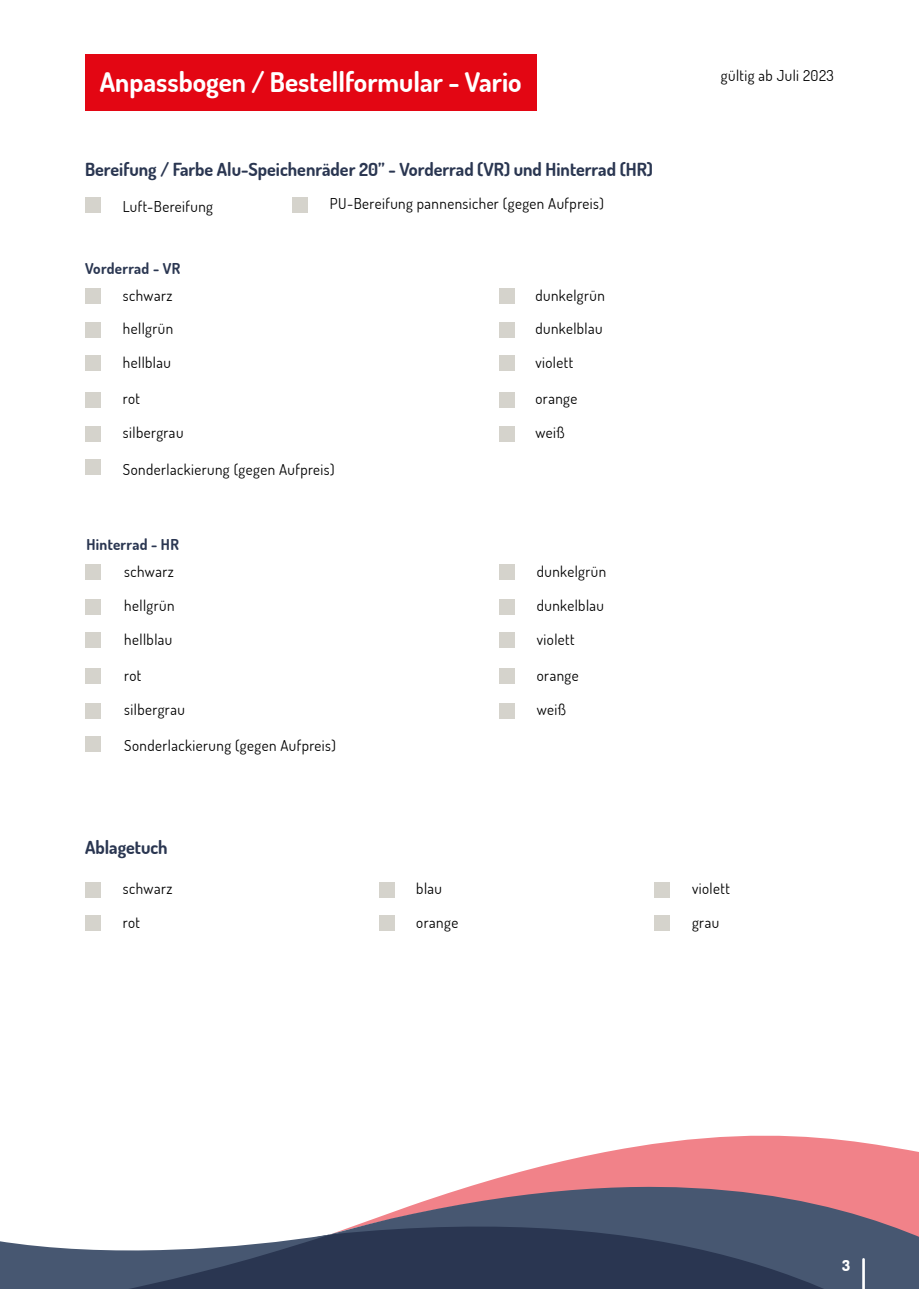
<style>
.page{position:relative;width:919px;height:1289px;background:#fff}
.page>*{position:absolute;margin:0;border:0;box-sizing:border-box;transform-origin:0 0}
.t1{font:700 27px "Dosis";color:#fff}
.t2{font:700 18px "Dosis";color:#2a3651}
.t3{font:15px "Dosis";letter-spacing:.03em;color:#000}
.t4{font:700 15px "Dosis";letter-spacing:.02em;color:#2a3651}
.t5{font:800 15px "Dosis";color:#fff}
</style>
<div class="page">
<div style="left:85px;top:54px;width:451px;height:56px;background:#e30613"></div>
<svg style="left:581px;top:1135px;width:337px;height:22px;fill:#f18289"></svg>
<svg style="left:330px;top:1157px;width:588px;height:131px;background:#7b6a7d"></svg>
<svg style="left:0;top:1234px;width:330px;height:54px"></svg>
<hr style="left:862px;top:1259px;width:2px;height:29px;background:#fff">
<div style="left:85px;top:198px;width:15px;height:15px;background:#d5d3cc"></div>
<div style="left:292px;top:198px;width:16px;height:15px;background:#d5d3cc"></div>
<div style="left:85px;top:288px;width:16px;height:15px;background:#d5d3cc"></div>
<div style="left:85px;top:322px;width:16px;height:16px;background:#d5d3cc"></div>
<div style="left:85px;top:355px;width:16px;height:16px;background:#d5d3cc"></div>
<div style="left:499px;top:288px;width:15px;height:15px;background:#d5d3cc"></div>
<div style="left:499px;top:322px;width:15px;height:16px;background:#d5d3cc"></div>
<div style="left:499px;top:355px;width:15px;height:16px;background:#d5d3cc"></div>
<div style="left:85px;top:392px;width:16px;height:16px;background:#d5d3cc"></div>
<div style="left:85px;top:427px;width:16px;height:15px;background:#d5d3cc"></div>
<div style="left:85px;top:460px;width:16px;height:15px;background:#d5d3cc"></div>
<div style="left:499px;top:392px;width:15px;height:16px;background:#d5d3cc"></div>
<div style="left:499px;top:427px;width:15px;height:15px;background:#d5d3cc"></div>
<div style="left:85px;top:564px;width:16px;height:16px;background:#d5d3cc"></div>
<div style="left:85px;top:599px;width:16px;height:15px;background:#d5d3cc"></div>
<div style="left:85px;top:632px;width:16px;height:15px;background:#d5d3cc"></div>
<div style="left:499px;top:564px;width:15px;height:16px;background:#d5d3cc"></div>
<div style="left:499px;top:599px;width:15px;height:15px;background:#d5d3cc"></div>
<div style="left:499px;top:632px;width:15px;height:15px;background:#d5d3cc"></div>
<div style="left:85px;top:668px;width:16px;height:16px;background:#d5d3cc"></div>
<div style="left:85px;top:703px;width:16px;height:15px;background:#d5d3cc"></div>
<div style="left:85px;top:736px;width:16px;height:15px;background:#d5d3cc"></div>
<div style="left:499px;top:668px;width:15px;height:16px;background:#d5d3cc"></div>
<div style="left:499px;top:703px;width:15px;height:15px;background:#d5d3cc"></div>
<div style="left:85px;top:882px;width:16px;height:16px;background:#d5d3cc"></div>
<div style="left:85px;top:915px;width:16px;height:16px;background:#d5d3cc"></div>
<div style="left:379px;top:882px;width:15px;height:16px;background:#d5d3cc"></div>
<div style="left:379px;top:915px;width:15px;height:16px;background:#d5d3cc"></div>
<div style="left:654px;top:882px;width:16px;height:16px;background:#d5d3cc"></div>
<div style="left:654px;top:915px;width:16px;height:16px;background:#d5d3cc"></div>
<h1 class="t1" style="left:100px;top:64px;width:423px">Anpassbogen / Bestellformular - Vario</h1>
<p class="t2" style="left:85px;top:157px;width:569px">Bereifung / Farbe Alu-Speichenräder 20” - Vorderrad (VR) und Hinterrad (HR)</p>
<p class="t3" style="left:123px;top:196px;width:92px">Luft-Bereifung</p>
<p class="t3" style="left:330px;top:193px;width:275px">PU-Bereifung pannensicher (gegen Aufpreis)</p>
<p class="t4" style="left:85px;top:258px;width:97px">Vorderrad - VR</p>
<p class="t3" style="left:123px;top:285px;width:51px">schwarz</p>
<p class="t3" style="left:535px;top:285px;width:71px">dunkelgrün</p>
<p class="t3" style="left:535px;top:319px;width:69px">dunkelblau</p>
<p class="t3" style="left:123px;top:319px;width:52px">hellgrün</p>
<p class="t3" style="left:123px;top:353px;width:50px">hellblau</p>
<p class="t3" style="left:535px;top:353px;width:39px">violett</p>
<p class="t3" style="left:123px;top:389px;width:19px">rot</p>
<p class="t3" style="left:535px;top:389px;width:43px">orange</p>
<p class="t3" style="left:123px;top:423px;width:62px">silbergrau</p>
<p class="t3" style="left:123px;top:459px;width:213px">Sonderlackierung (gegen Aufpreis)</p>
<p class="t3" style="left:535px;top:423px;width:31px">weiß</p>
<p class="t4" style="left:86px;top:534px;width:94px">Hinterrad - HR</p>
<p class="t3" style="left:124px;top:561px;width:51px">schwarz</p>
<p class="t3" style="left:536px;top:561px;width:71px">dunkelgrün</p>
<p class="t3" style="left:536px;top:595px;width:69px">dunkelblau</p>
<p class="t3" style="left:124px;top:595px;width:52px">hellgrün</p>
<p class="t3" style="left:124px;top:629px;width:50px">hellblau</p>
<p class="t3" style="left:536px;top:629px;width:39px">violett</p>
<p class="t3" style="left:124px;top:665px;width:19px">rot</p>
<p class="t3" style="left:536px;top:665px;width:43px">orange</p>
<p class="t3" style="left:124px;top:699px;width:62px">silbergrau</p>
<p class="t3" style="left:536px;top:699px;width:31px">weiß</p>
<p class="t3" style="left:124px;top:735px;width:213px">Sonderlackierung (gegen Aufpreis)</p>
<p class="t3" style="left:721px;top:66px;width:114px">gültig ab Juli 2023</p>
<p class="t2" style="left:85px;top:835px;width:84px">Ablagetuch</p>
<p class="t3" style="left:123px;top:879px;width:51px">schwarz</p>
<p class="t3" style="left:416px;top:879px;width:27px">blau</p>
<p class="t3" style="left:692px;top:879px;width:39px">violett</p>
<p class="t3" style="left:123px;top:912px;width:19px">rot</p>
<p class="t3" style="left:416px;top:912px;width:43px">orange</p>
<p class="t3" style="left:692px;top:912px;width:29px">grau</p>
<p class="t5" style="left:842px;top:1254px;width:10px">3</p>
</div>
